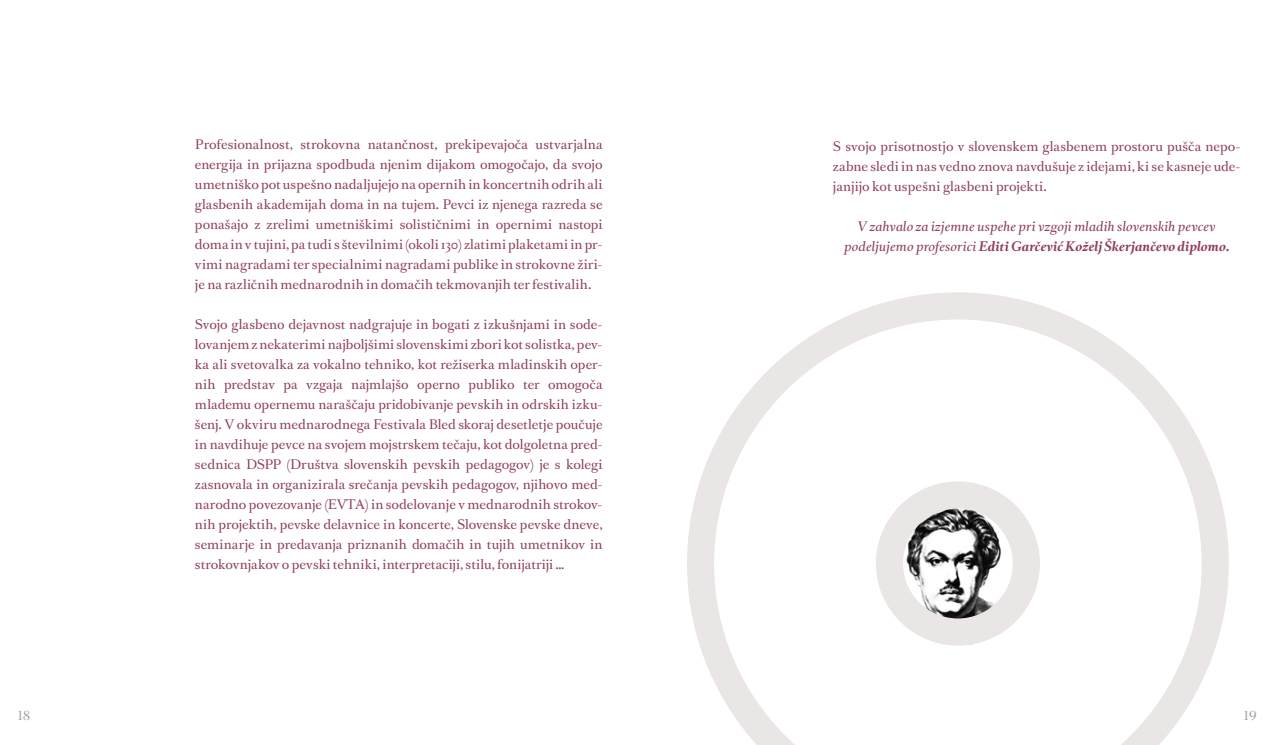
<style>
.page{position:relative;width:1276px;height:745px;background:#fff}
.page>*{position:absolute;margin:0;border:0;box-sizing:border-box;transform-origin:0 0}
.t1{font:12.5px/20px "Romain BP Text";letter-spacing:.005em;color:#8e3f59;text-align:justify}
.t2{font:italic 12.5px/20px "Romain BP Text";letter-spacing:.01em;color:#8e3f59;text-align:center}
.t3{font:12.5px "Romain BP Headline";color:#9d9fa2}
.s1{font-weight:700}
</style>
<div class="page">
<svg style="left:687px;top:292px;width:541px;height:452px"></svg>
<svg style="left:876px;top:481px;width:164px;height:164px"></svg>
<p class="t1" style="left:195px;top:133px;width:409px">Profesionalnost, strokovna natančnost, prekipevajoča ustvarjalna energija in prijazna spodbuda njenim dijakom omogočajo, da svojo umetniško pot uspešno nadaljujejo na opernih in koncertnih odrih ali glasbenih akademijah doma in na tujem. Pevci iz njenega razreda se ponašajo z zrelimi umetniškimi solističnimi in opernimi nastopi doma in v tujini, pa tudi s številnimi (okoli 130) zlatimi plaketami in pr&shy;vimi nagradami ter specialnimi nagradami publike in strokovne žiri&shy;je na različnih mednarodnih in domačih tekmovanjih ter festivalih.</p>
<p class="t1" style="left:195px;top:313px;width:409px">Svojo glasbeno dejavnost nadgrajuje in bogati z izkušnjami in sode&shy;lovanjem z nekaterimi najboljšimi slovenskimi zbori kot solistka, pev&shy;ka ali svetovalka za vokalno tehniko, kot režiserka mladinskih oper&shy;nih predstav pa vzgaja najmlajšo operno publiko ter omogoča mlademu opernemu naraščaju pridobivanje pevskih in odrskih izku&shy;šenj. V okviru mednarodnega Festivala Bled skoraj desetletje poučuje in navdihuje pevce na svojem mojstrskem tečaju, kot dolgoletna pred&shy;sednica DSPP (Društva slovenskih pevskih pedagogov) je s kolegi zasnovala in organizirala srečanja pevskih pedagogov, njihovo med&shy;narodno povezovanje (EVTA) in sodelovanje v mednarodnih strokov&shy;nih projektih, pevske delavnice in koncerte, Slovenske pevske dneve, seminarje in predavanja priznanih domačih in tujih umetnikov in strokovnjakov o pevski tehniki, interpretaciji, stilu, fonijatriji …</p>
<p class="t1" style="left:833px;top:135px;width:409px">S svojo prisotnostjo v slovenskem glasbenem prostoru pušča nepo&shy;zabne sledi in nas vedno znova navdušuje z idejami, ki se kasneje ude&shy;janjijo kot uspešni glasbeni projekti.</p>
<p class="t2" style="left:844px;top:215px;width:387px">V zahvalo za izjemne uspehe pri vzgoji mladih slovenskih pevcev podeljujemo profesorici <span class="s1">Editi Garčević Koželj Škerjančevo diplomo.</span></p>
<p class="t3" style="left:18px;top:707px;width:14px">18</p>
<p class="t3" style="left:1243px;top:707px;width:14px">19</p>
</div>
